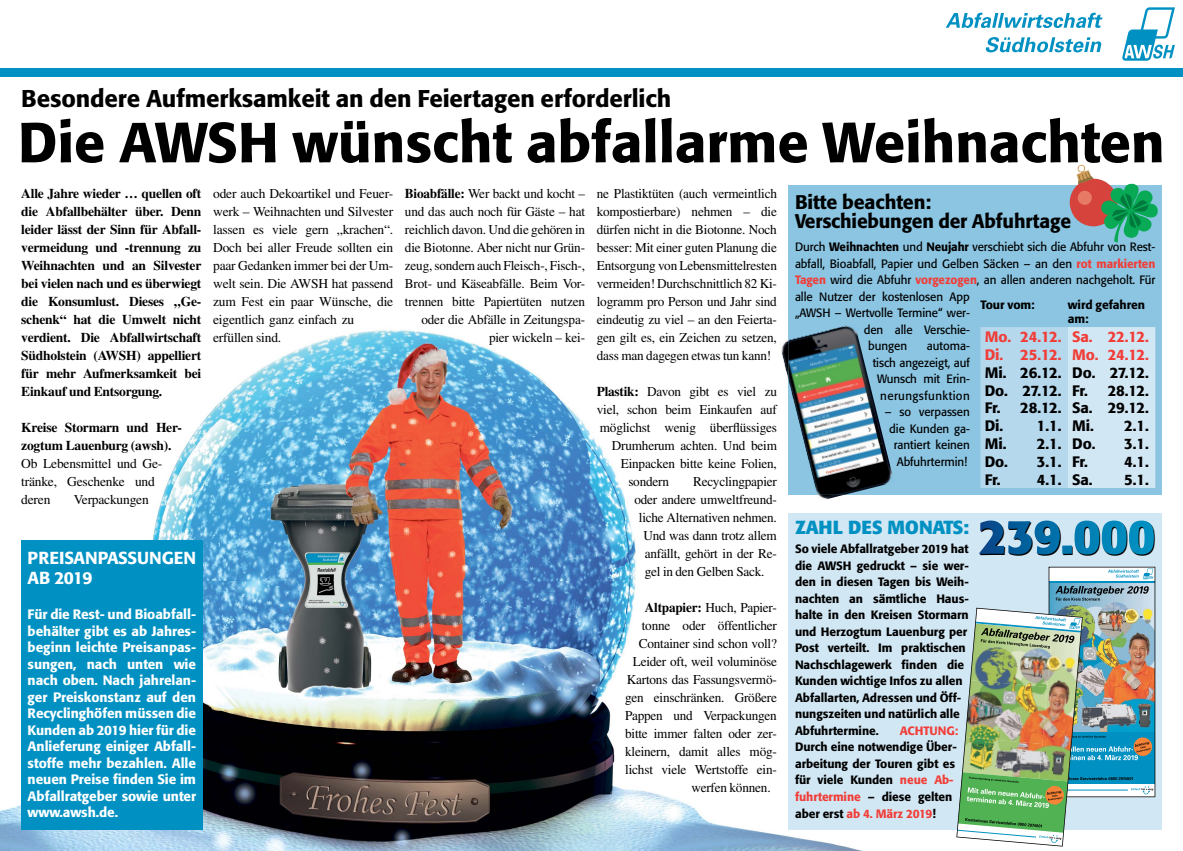
<style>
.page{position:relative;width:1183px;height:851px;background:#fff}
.page>*{position:absolute;margin:0;border:0;box-sizing:border-box;transform-origin:0 0}
.t1{font:500 55.8px "Formata";color:#000}
.t2{font:700 48px "Formata";letter-spacing:-.015em;color:#000}
.t3{font:500 24px "Formata";letter-spacing:-.005em;color:#000}
.t4{font:500 19.5px/19.5px "Formata";letter-spacing:-.005em;color:#000}
.t5{font:700 18.75px "Formata";letter-spacing:-.015em;color:#0091c2}
.t6{font:500 17.25px/20.7px "Formata";letter-spacing:-.005em;color:#fff}
.t7{font:500 15px/17.9px "Formata";letter-spacing:-.025em;color:#000}
.t8{font:500 15px/17.9px "Formata";letter-spacing:-.025em;color:#f13d37}
.t9{font:13.5px/18px "Times";letter-spacing:-.015em;color:#000}
.t10{font:700 13.5px/18px "Times";letter-spacing:-.015em;color:#000;text-align:justify}
.t11{font:500 13.5px/16.5px "Formata";letter-spacing:-.005em;color:#fff;text-align:justify}
.t12{font:500 12px/16.5px "Formata";letter-spacing:-.005em;color:#000}
.t13{font:12px/16.5px "Formata";letter-spacing:-.005em;color:#000;text-align:right;scale:.96 1}
.t14{font:500 12px "Formata";letter-spacing:-.005em;color:#f13d37}
.s1{font-weight:700}
.s2{font-weight:500}
.s3{font-weight:500;color:#f13d37}
.s4{color:#f13d37}
</style>
<div class="page">
<svg style="left:1122px;top:7px;width:52px;height:54px"></svg>
<svg style="left:945px;top:13px;width:157px;height:15px"></svg>
<svg style="left:985px;top:37px;width:115px;height:15px"></svg>
<div style="left:0;top:68px;width:1182px;height:9px;background:#0091c2"></div>
<img style="left:0;top:330px;width:833px;height:520px">
<img style="left:833px;top:829px;width:52px;height:21px">
<div style="left:788px;top:185px;width:373px;height:309px;background:#8bc5e2"></div>
<svg style="left:980px;top:327px;width:174px;height:161px;background:#c3dff0"></svg>
<img style="left:778px;top:340px;width:65px;height:161px">
<img style="left:788px;top:325px;width:96px;height:136px">
<img style="left:808px;top:442px;width:86px;height:53px">
<svg style="left:1069px;top:164px;width:88px;height:78px"></svg>
<div style="left:21px;top:540px;width:181px;height:289px;background:#0091c2"></div>
<div style="left:788px;top:512px;width:373px;height:317px;background:#d2e7f4"></div>
<img style="left:956px;top:566px;width:198px;height:280px">
<h3 class="t3" style="left:21px;top:84px;width:651px">Besondere Aufmerksamkeit an den Feiertagen erforderlich</h3>
<h1 class="t1" style="left:18px;top:108px;width:1147px">Die AWSH wünscht abfallarme Weihnachten</h1>
<p class="t10" style="left:21px;top:184px;width:182px">Alle Jahre wieder … quellen oft die Abfallbehälter über. Denn leider lässt der Sinn für Abfall&shy;vermeidung und -trennung zu Weihnachten und an Silvester bei vielen nach und es überwiegt die Konsumlust. Dieses „Ge&shy;schenk“ hat die Umwelt nicht verdient. Die Abfallwirtschaft Südholstein (AWSH) appelliert für mehr Aufmerksamkeit bei Einkauf und Entsorgung.</p>
<p class="t10" style="left:21px;top:418px;width:162px">Kreise Stormarn und Her&shy;zogtum Lauenburg (awsh).</p>
<p class="t9" style="left:21px;top:454px;width:143px">Ob Lebensmittel und Ge&shy;tränke, Geschenke und deren</p>
<p class="t9" style="left:74px;top:490px;width:76px">Verpackungen</p>
<p class="t6" style="left:28px;top:547px;width:170px">PREISANPASSUNGEN<br>AB 2019</p>
<p class="t11" style="left:28px;top:606px;width:170px">Für die Rest- und Bioabfall&shy;behälter gibt es ab Jahres&shy;beginn leichte Preisanpas&shy;sungen, nach unten wie nach oben. Nach jahrelan&shy;ger Preiskonstanz auf den Recyclinghöfen müssen die Kunden ab 2019 hier für die Anlieferung einiger Abfall&shy;stoffe mehr bezahlen. Alle neuen Preise finden Sie im Abfallratgeber sowie unter www.awsh.de.</p>
<p class="t9" style="left:213px;top:184px;width:182px">oder auch Dekoartikel und Feuer&shy;werk – Weihnachten und Silvester lassen es viele gern „krachen“.<br>Doch bei aller Freude sollten ein paar Gedanken immer bei der Um&shy;welt sein. Die AWSH hat passend zum Fest ein paar Wünsche, die eigentlich ganz einfach zu erfüllen sind.</p>
<p class="t9" style="left:405px;top:184px;width:182px;text-align:right"><span class="s1">Bioabfälle:</span> Wer backt und kocht – und das auch noch für Gäste – hat reichlich davon. Und die gehören in die Biotonne. Aber nicht nur Grün&shy;zeug, sondern auch Fleisch-, Fisch-,<br>Brot- und Käseabfälle. Beim Vor&shy;trennen bitte Papiertüten nutzen oder die Abfälle in Zeitungspa&shy;pier wickeln – kei-</p>
<p class="t9" style="left:596px;top:184px;width:182px;text-align:justify">ne Plastiktüten (auch vermeintlich kompostierbare) nehmen – die dürfen nicht in die Biotonne. Noch besser: Mit einer guten Planung die Entsorgung von Lebensmittelresten vermeiden! Durchschnittlich 82 Ki&shy;logramm pro Person und Jahr sind eindeutig zu viel – an den Feierta&shy;gen gilt es, ein Zeichen zu setzen, dass man dagegen etwas tun kann!</p>
<p class="t9" style="left:596px;top:382px;width:182px"><span class="s1">Plastik:</span> Davon gibt es viel zu</p>
<p class="t9" style="left:596px;top:400px;width:182px">viel, schon beim Einkaufen auf</p>
<p class="t9" style="left:599px;top:418px;width:178px">möglichst wenig überflüssiges</p>
<p class="t9" style="left:611px;top:436px;width:167px">Drumherum achten. Und beim</p>
<p class="t9" style="left:620px;top:454px;width:157px">Einpacken bitte keine Folien,</p>
<p class="t9" style="left:628px;top:472px;width:42px">sondern</p>
<p class="t9" style="left:693px;top:472px;width:85px">Recyclingpapier</p>
<p class="t9" style="left:634px;top:490px;width:144px">oder andere umweltfreund-</p>
<p class="t9" style="left:638px;top:508px;width:139px">liche Alternativen nehmen.</p>
<p class="t9" style="left:643px;top:526px;width:135px">Und was dann trotz allem</p>
<p class="t9" style="left:644px;top:544px;width:133px">anfällt, gehört in der Re-</p>
<p class="t9" style="left:644px;top:562px;width:121px">gel in den Gelben Sack.</p>
<p class="t9" style="left:644px;top:598px;width:133px"><span class="s1">Altpapier:</span> Huch, Papier-</p>
<p class="t9" style="left:641px;top:616px;width:136px">tonne oder öffentlicher</p>
<p class="t9" style="left:638px;top:634px;width:140px">Container sind schon voll?</p>
<p class="t9" style="left:632px;top:652px;width:145px">Leider oft, weil voluminöse</p>
<p class="t9" style="left:626px;top:670px;width:151px">Kartons das Fassungsvermö-</p>
<p class="t9" style="left:625px;top:688px;width:153px">gen einschränken. Größere</p>
<p class="t9" style="left:625px;top:706px;width:153px">Pappen und Verpackungen</p>
<p class="t9" style="left:625px;top:724px;width:153px">bitte immer falten oder zer-</p>
<p class="t9" style="left:625px;top:742px;width:153px">kleinern, damit alles mög-</p>
<p class="t9" style="left:625px;top:760px;width:153px">lichst viele Wertstoffe ein-</p>
<p class="t9" style="left:691px;top:778px;width:81px">werfen können.</p>
<h3 class="t4" style="left:794px;top:192px;width:278px">Bitte beachten:<br>Verschiebungen der Abfuhrtage</h3>
<p class="t13" style="left:794px;top:239px;width:376px">Durch <span class="s2">Weihnachten</span> und <span class="s2">Neujahr</span> verschiebt sich die Abfuhr von Rest-</p>
<p class="t13" style="left:794px;top:255px;width:376px">abfall, Bioabfall, Papier und Gelben Säcken – an den <span class="s3">rot markierten</span></p>
<p class="t13" style="left:794px;top:272px;width:376px"><span class="s3">Tagen</span> wird die Abfuhr <span class="s3">vorgezogen</span>, an allen anderen nachgeholt. Für</p>
<p class="t13" style="left:794px;top:288px;width:183px">alle Nutzer der kostenlosen App</p>
<p class="t13" style="left:794px;top:305px;width:183px">„AWSH – Wertvolle Termine“ wer-</p>
<p class="t13" style="left:863px;top:321px;width:112px">den alle Verschie-</p>
<p class="t13" style="left:868px;top:338px;width:42px">bungen</p>
<p class="t12" style="left:980px;top:297px;width:56px">Tour vom:</p>
<p class="t12" style="left:1067px;top:298px;width:79px;line-height:13.5px">wird gefahren am:</p>
<p class="t8" style="left:984px;top:327px;width:166px">Mo. 24.12. Sa. 22.12.<br>Di. 25.12. Mo. 24.12.</p>
<p class="t7" style="left:984px;top:363px;width:166px">Mi. 26.12. Do. 27.12.<br>Do. 27.12. Fr.</p>
<p class="t13" style="left:872px;top:338px;width:103px">automa-<br>tisch angezeigt, auf<br>Wunsch mit Erin&shy;nerungsfunktion</p>
<p class="t13" style="left:884px;top:404px;width:90px">– so verpassen die Kunden ga&shy;rantiert keinen<br>Abfuhrtermin!</p>
<p class="t7" style="left:984px;top:381px;width:166px;text-align:justify;text-indent:123px">28.12.<br>Fr. 28.12. Sa. 29.12.<br>Di. 1.1. Mi.</p>
<p class="t7" style="left:1123px;top:417px;width:26px">2.1.</p>
<p class="t7" style="left:984px;top:435px;width:112px">Mi. 2.1. Do.</p>
<p class="t7" style="left:1123px;top:435px;width:26px">3.1.</p>
<p class="t7" style="left:984px;top:452px;width:105px">Do. 3.1. Fr.</p>
<p class="t7" style="left:1123px;top:452px;width:26px">4.1.</p>
<p class="t7" style="left:984px;top:470px;width:17px">Fr.</p>
<p class="t7" style="left:1036px;top:470px;width:57px">4.1. Sa.</p>
<p class="t7" style="left:1123px;top:470px;width:26px">5.1.</p>
<h3 class="t5" style="left:794px;top:515px;width:175px">ZAHL DES MONATS:</h3>
<h2 class="t2" style="left:979px;top:507px;width:178px">239.000</h2>
<p class="t12" style="left:794px;top:540px;width:175px">So viele Abfallratgeber 2019 hat die AWSH gedruckt – sie wer&shy;den in diesen Tagen bis Weih&shy;nachten an sämtliche Haus&shy;halte in den Kreisen Stormarn und Herzogtum Lauenburg per<br>Post verteilt. Im praktischen<br>Nachschlagewerk finden die<br>Kunden wichtige Infos zu allen<br>Abfallarten, Adressen und Öff&shy;nungszeiten und natürlich alle<br>Abfuhrtermine.</p>
<p class="t14" style="left:899px;top:723px;width:60px">ACHTUNG:</p>
<p class="t12" style="left:794px;top:738px;width:163px">Durch eine notwendige Über&shy;arbeitung der Touren gibt es für viele Kunden <span class="s4">neue Ab&shy;fuhrtermine</span> – diese gelten aber erst <span class="s4">ab 4. März 2019</span>!</p>
</div>
